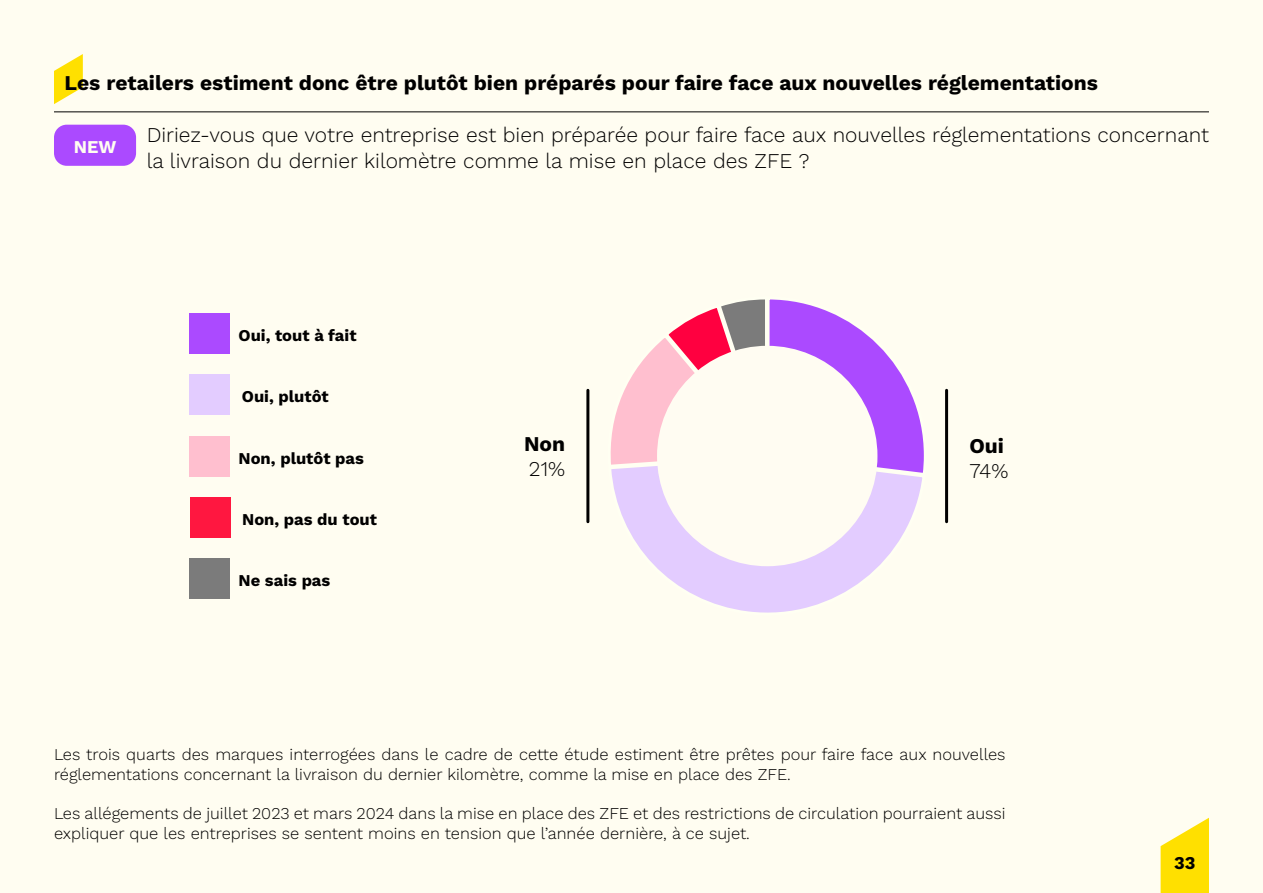
<style>
.page{position:relative;width:1263px;height:893px;background:#fffdf1}
.page>*{position:absolute;margin:0;border:0;box-sizing:border-box;transform-origin:0 0}
.t1{font:300 21px/25.2px "Work Sans";color:#000}
.t2{font:700 21px "Work Sans";color:#000}
.t3{font:700 18px "Work Sans";color:#fffef1}
.t4{font:700 18px "Work Sans";color:#000}
.t5{font:300 16.5px/19.8px "Work Sans";color:#000}
.t6{font:700 16.5px "Work Sans";color:#000}
</style>
<div class="page">
<svg style="left:1160px;top:818px;width:49px;height:75px"></svg>
<svg style="left:54px;top:54px;width:29px;height:50px"></svg>
<hr style="left:54px;top:111px;width:1155px;height:1px;background:#000">
<hr style="left:586px;top:390px;width:3px;height:132px;background:#000">
<hr style="left:945px;top:390px;width:3px;height:132px;background:#000">
<div style="left:190px;top:313px;width:40px;height:40px;background:#ab4aff"></div>
<div style="left:190px;top:375px;width:40px;height:40px;background:#e3ccff"></div>
<div style="left:190px;top:436px;width:40px;height:40px;background:#ffbfcf"></div>
<div style="left:190px;top:558px;width:40px;height:40px;background:#7b7b7b"></div>
<div style="left:190px;top:497px;width:40px;height:40px;background:#ff1740"></div>
<svg style="left:612px;top:478px;width:310px;height:135px"></svg>
<svg style="left:610px;top:299px;width:314px;height:179px"></svg>
<div style="left:658px;top:347px;width:218px;height:218px;background:#fffcf2;border-radius:50%"></div>
<div style="left:54px;top:125px;width:82px;height:41px;background:#ab4aff;border-radius:13px"></div>
<p class="t2" style="left:65px;top:67px;width:1035px">Les retailers estiment donc être plutôt bien préparés pour faire face aux nouvelles réglementations</p>
<p class="t1" style="left:147px;top:122px;width:1064px">Diriez-vous que votre entreprise est bien préparée pour faire face aux nouvelles réglementations concernant la livraison du dernier kilomètre comme la mise en place des ZFE ?</p>
<p class="t3" style="left:74px;top:133px;width:44px">NEW</p>
<p class="t6" style="left:239px;top:323px;width:119px">Oui, tout à fait</p>
<p class="t6" style="left:242px;top:384px;width:88px">Oui, plutôt</p>
<p class="t6" style="left:239px;top:446px;width:127px">Non, plutôt pas</p>
<p class="t6" style="left:242px;top:507px;width:136px">Non, pas du tout</p>
<p class="t6" style="left:239px;top:568px;width:93px">Ne sais pas</p>
<p class="t2" style="left:524px;top:428px;width:43px">Non</p>
<p class="t1" style="left:529px;top:455px;width:38px">21%</p>
<p class="t2" style="left:969px;top:430px;width:36px">Oui</p>
<p class="t1" style="left:969px;top:458px;width:41px">74%</p>
<p class="t5" style="left:54px;top:744px;width:953px">Les trois quarts des marques interrogées dans le cadre de cette étude estiment être prêtes pour faire face aux nouvelles réglementations concernant la livraison du dernier kilomètre, comme la mise en place des ZFE.</p>
<p class="t5" style="left:54px;top:803px;width:953px">Les allégements de juillet 2023 et mars 2024 dans la mise en place des ZFE et des restrictions de circulation pourraient aussi expliquer que les entreprises se sentent moins en tension que l’année dernière, à ce sujet.</p>
<p class="t4" style="left:1174px;top:849px;width:23px">33</p>
</div>
